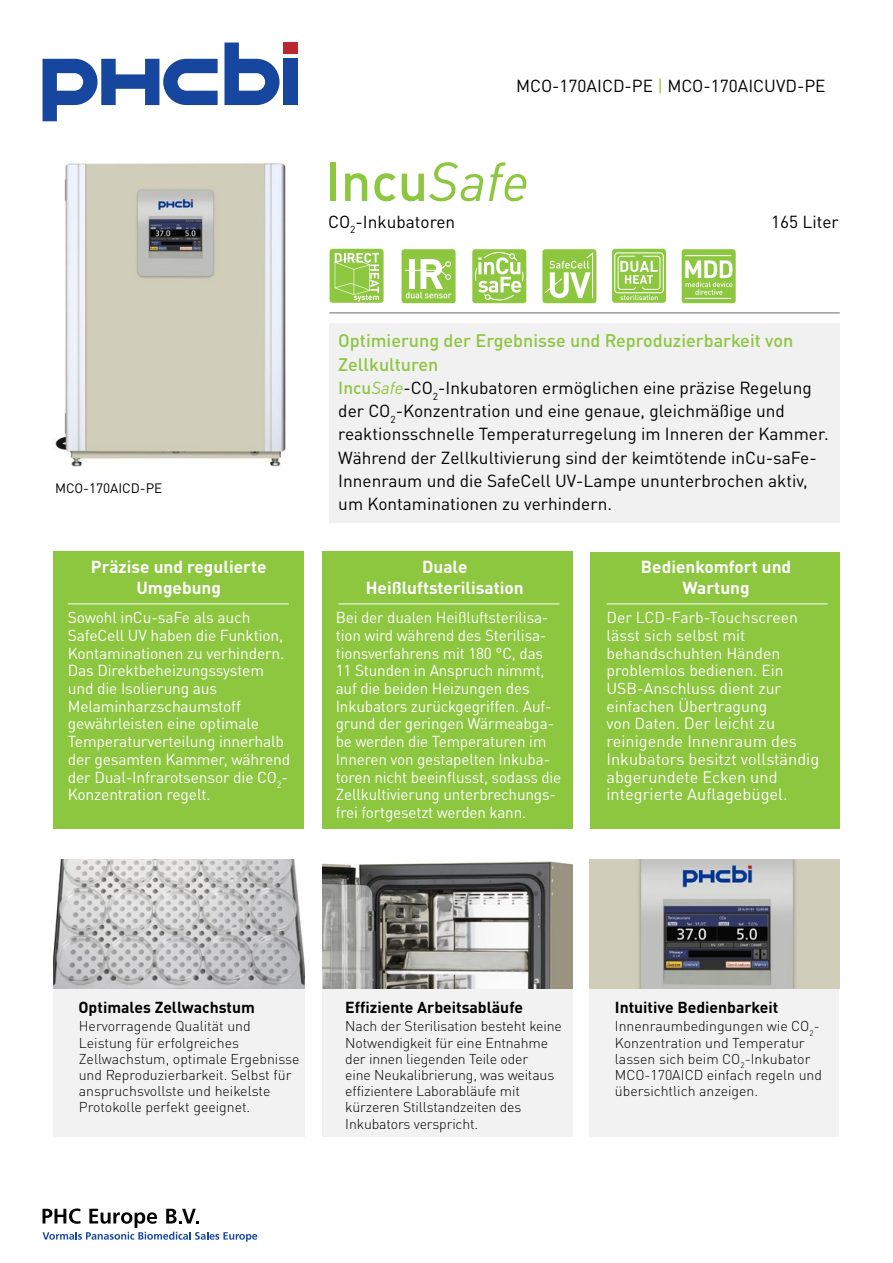
<style>
.page{position:relative;width:893px;height:1263px;background:#fff}
.page>*{position:absolute;margin:0;border:0;box-sizing:border-box;transform-origin:0 0}
.t1{font:500 54px "DINOT";color:#8dc63f}
.t2{font:500 18px/23.2px "DINOT";color:#8dc63f}
.t3{font:17.25px/23.2px "DINOT";color:#000}
.t4{font:700 17.25px/20.7px "DINOT";color:#fff;text-align:center}
.t5{font:16.35px/17.7px "DINOT";color:#fff}
.t6{font:15.75px/17.7px "DINOT";letter-spacing:-.01em;color:#fff}
.t7{font:700 15.75px "DINOT";color:#000}
.t8{font:300 14.1px/16.2px "DINOT";letter-spacing:-.005em;color:#000}
.t9{font:13.5px "DINOT";color:#000}
.s1{color:#8dc63f}
.s2{font-weight:400;font-style:italic}
.s3{font-weight:500;color:#8dc63f}
.s4{font-style:italic;color:#8dc63f}
.s5{font-size:15.75px}
</style>
<div class="page">
<div style="left:283px;top:59px;width:15px;height:46px;background:#16469e"></div>
<svg style="left:43px;top:59px;width:175px;height:62px"></svg>
<svg style="left:224px;top:43px;width:56px;height:62px"></svg>
<div style="left:283px;top:43px;width:15px;height:11px;background:#b8282e"></div>
<svg style="left:43px;top:1208px;width:214px;height:34px"></svg>
<div style="left:330px;top:324px;width:510px;height:199px;background:#f1f1f2"></div>
<hr style="left:329px;top:313px;width:511px;height:1px;background:#6d6e71">
<div style="left:53px;top:551px;width:251px;height:278px;background:#8dc63f"></div>
<div style="left:53px;top:859px;width:251px;height:278px;background:#f2f2f2"></div>
<div style="left:322px;top:859px;width:250px;height:278px;background:#f2f2f2"></div>
<div style="left:589px;top:859px;width:250px;height:278px;background:#f2f2f2"></div>
<div style="left:322px;top:551px;width:250px;height:278px;background:#8dc63f"></div>
<div style="left:590px;top:552px;width:249px;height:276px;background:#8dc63f"></div>
<hr style="left:68px;top:604px;width:221px;height:1px;background:#fff">
<hr style="left:338px;top:604px;width:221px;height:1px;background:#fff">
<hr style="left:606px;top:604px;width:222px;height:1px;background:#fff">
<img style="left:322px;top:859px;width:250px;height:129px">
<img style="left:53px;top:859px;width:251px;height:129px">
<svg style="left:402px;top:249px;width:54px;height:54px"></svg>
<hr style="left:405px;top:270px;width:34px;height:1px;background:#fff">
<svg style="left:472px;top:249px;width:54px;height:54px"></svg>
<svg style="left:542px;top:249px;width:54px;height:54px"></svg>
<svg style="left:612px;top:249px;width:54px;height:54px"></svg>
<svg style="left:682px;top:249px;width:54px;height:54px"></svg>
<hr style="left:685px;top:255px;width:46px;height:1px;background:#fff">
<hr style="left:685px;top:298px;width:46px;height:1px;background:#fff">
<svg style="left:330px;top:249px;width:54px;height:54px"></svg>
<svg style="left:350px;top:257px;width:20px;height:8px"></svg>
<svg style="left:350px;top:283px;width:20px;height:7px"></svg>
<svg style="left:353px;top:264px;width:17px;height:6px"></svg>
<img style="left:589px;top:859px;width:250px;height:129px">
<img style="left:54px;top:163px;width:232px;height:304px">
<p class="t3" style="left:516px;top:74px;width:311px">MCO-170AICD-PE <span class="s1">|</span> MCO-170AICUVD-PE</p>
<p class="t9" style="left:55px;top:480px;width:109px">MCO-170AICD-PE</p>
<p class="t4" style="left:91px;top:556px;width:177px">Präzise und regulierte<br>Umgebung</p>
<p class="t6" style="left:68px;top:608px;width:224px">Sowohl inCu-saFe als auch<br>SafeCell UV haben die Funktion,<br>Kontaminationen zu verhindern.<br>Das Direktbeheizungssystem und die Isolierung aus<br>Melaminharzschaumstoff gewährleisten eine optimale<br>Temperaturverteilung innerhalb der gesamten Kammer, während der Dual-Infrarotsensor die CO<sub>2</sub>-<br>Konzentration regelt.</p>
<h1 class="t1" style="left:325px;top:147px;width:206px">Incu<span class="s2">Safe</span></h1>
<p class="t3" style="left:328px;top:209px;width:128px">CO<sub>2</sub>-Inkubatoren</p>
<p class="t3" style="left:771px;top:209px;width:69px">165 Liter</p>
<p class="t2" style="left:338px;top:329px;width:457px">Optimierung der Ergebnisse und Reproduzierbarkeit von<br>Zellkulturen</p>
<p class="t3" style="left:338px;top:376px;width:492px"><span class="s3">Incu</span><span class="s4">Safe</span>-CO<sub>2</sub>-Inkubatoren ermöglichen eine präzise Regelung der CO<sub>2</sub>-Konzentration und eine genaue, gleichmäßige und reaktionsschnelle Temperaturregelung im Inneren der Kammer.<br>Während der Zellkultivierung sind der keimtötende inCu-saFe-Innenraum und die SafeCell UV-Lampe ununterbrochen aktiv, um Kontaminationen zu verhindern.</p>
<p class="t4" style="left:366px;top:556px;width:160px">Duale<br>Heißluftsterilisation</p>
<p class="t6" style="left:336px;top:608px;width:227px">Bei der dualen Heißluftsterilisa&shy;tion wird während des Sterilisa&shy;tionsverfahrens mit 180 °C, das<br>11 Stunden in Anspruch nimmt, auf die beiden Heizungen des<br>Inkubators zurückgegriffen. Auf&shy;grund der geringen Wärmeabga&shy;be werden die Temperaturen im<br>Inneren von gestapelten Inkuba&shy;toren nicht beeinflusst, sodass die<br>Zellkultivierung unterbrechungs&shy;frei fortgesetzt werden kann.</p>
<p class="t4" style="left:641px;top:556px;width:152px">Bedienkomfort und<br>Wartung</p>
<p class="t6" style="left:606px;top:608px;width:193px">Der LCD-Farb-Touchscreen lässt sich selbst mit behandschuhten Händen problemlos bedienen. Ein<br>USB-Anschluss dient zur einfachen Übertragung</p>
<p class="t5" style="left:606px;top:714px;width:214px"><span class="s5">von Daten.</span> Der leicht zu reinigende Innenraum des<br>Inkubators besitzt vollständig abgerundete Ecken und integrierte Auflagebügel.</p>
<p class="t7" style="left:79px;top:997px;width:178px">Optimales Zellwachstum</p>
<p class="t7" style="left:345px;top:997px;width:179px">Effiziente Arbeitsabläufe</p>
<p class="t8" style="left:79px;top:1018px;width:222px">Hervorragende Qualität und<br>Leistung für erfolgreiches<br>Zellwachstum, optimale Ergebnisse und Reproduzierbarkeit. Selbst für anspruchsvollste und heikelste<br>Protokolle perfekt geeignet.</p>
<p class="t8" style="left:345px;top:1018px;width:218px">Nach der Sterilisation besteht keine<br>Notwendigkeit für eine Entnahme der innen liegenden Teile oder<br>eine Neukalibrierung, was weitaus effizientere Laborabläufe mit kürzeren Stillstandzeiten des<br>Inkubators verspricht.</p>
<p class="t7" style="left:615px;top:997px;width:165px">Intuitive Bedienbarkeit</p>
<p class="t8" style="left:615px;top:1018px;width:209px">Innenraumbedingungen wie CO<sub>2</sub>-<br>Konzentration und Temperatur lassen sich beim CO<sub>2</sub>-Inkubator<br>MCO-170AICD einfach regeln und übersichtlich anzeigen.</p>
</div>
